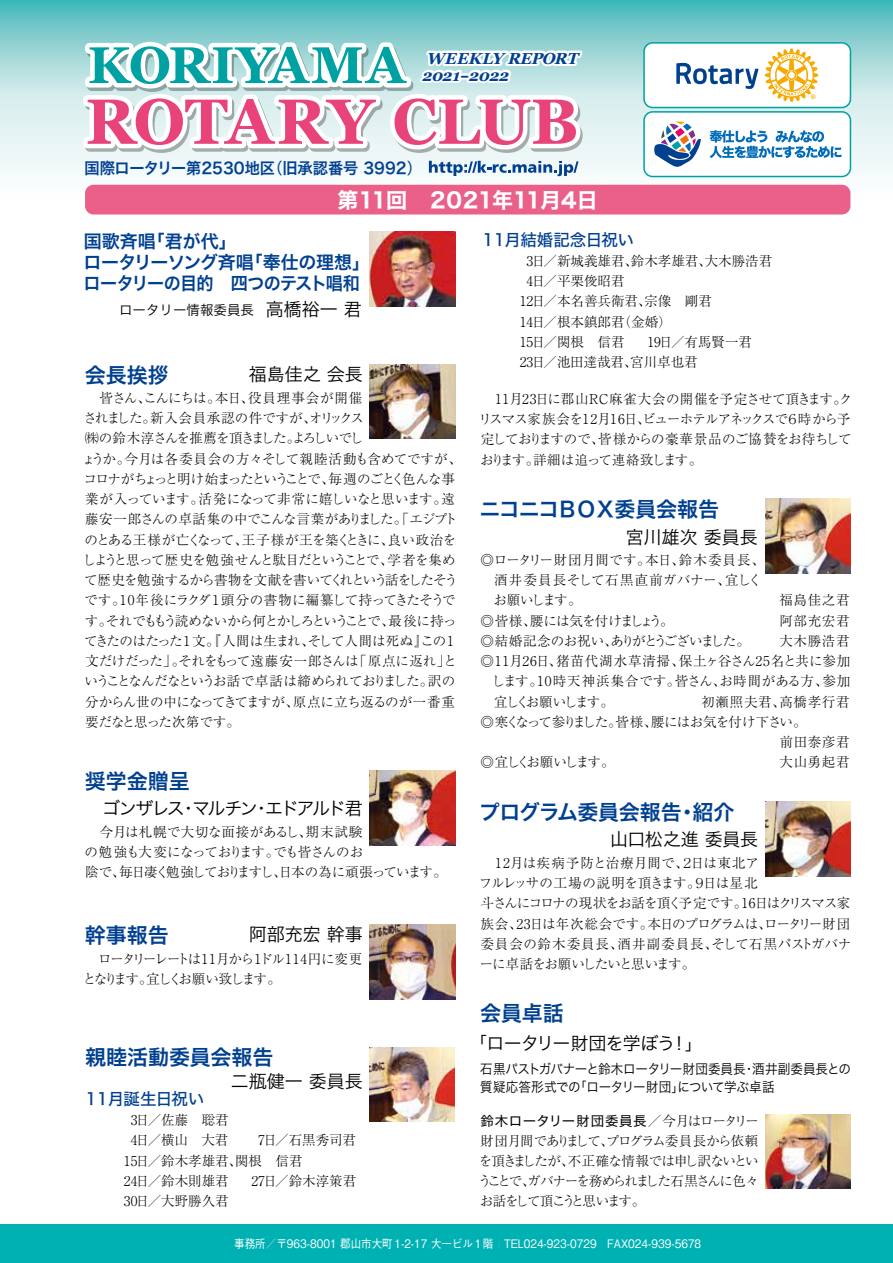
<style>
.page{position:relative;width:893px;height:1263px;background:#fff}
.page>*{position:absolute;margin:0;border:0;box-sizing:border-box;transform-origin:0 0}
.t1{font:700 63.75px "Georgia";letter-spacing:-.005em;color:#e8447a}
.t2{font:700 51.45px "Georgia";letter-spacing:.035em;color:#00a1a3}
.t3{font:21px "Hira Kaku Std W6";color:#004090}
.t4{font:21px "Hira Kaku Std W7";letter-spacing:-.02em;color:#fff}
.t5{font:21px "Hira Kaku Std W6";letter-spacing:-.02em;color:#004090}
.t6{font:21px "Hira Kaku Std W6";letter-spacing:-.065em;color:#004090}
.t7{font:18px/21px "Hira Kaku Std W6";letter-spacing:-.035em;color:#004090}
.t8{font:18px "Hira Kaku Std W3";letter-spacing:-.02em;color:#000}
.t9{font:18px "Hira Kaku Std W3";letter-spacing:-.125em;color:#000}
.t10{font:18px "Hira Kaku Std W3";letter-spacing:-.045em;color:#000}
.t11{font:16.5px "Hira Kaku Std W5";letter-spacing:-.03em;color:#004090}
.t12{font:italic 700 15.9px/16.8px "Georgia";color:#004090}
.t13{font:15.75px "Hira Kaku Std W6";color:#004090;scale:.96 1}
.t14{font:300 13.5px/20.2px "Ryumin Pr 6 N";letter-spacing:-.045em;color:#000}
.t15{font:300 13.5px/20.2px "Ryumin Pro";color:#000}
.t16{font:13.5px/18px "Hira Kaku Std W3";letter-spacing:-.005em;color:#000;scale:.93 1}
.t17{font:300 13.5px/20.2px "Ryumin Pr 6 N";letter-spacing:.005em;color:#000}
.t18{font:300 13.5px/20.2px "Ryumin Pr 6 N";letter-spacing:-.11em;color:#000}
.t19{font:300 13.5px "Ryumin Pr 6 N";letter-spacing:.05em;color:#000}
.t20{font:300 13.5px "Ryumin Pr 6 N";letter-spacing:.065em;color:#000}
.t21{font:300 13.5px "Ryumin Pr 6 N";letter-spacing:-.075em;color:#000}
.t22{font:300 13.5px "Ryumin Pr 6 N";letter-spacing:-.08em;color:#000}
.t23{font:300 13.5px "Ryumin Pr 6 N";letter-spacing:-.155em;color:#000}
.t24{font:13.5px "Hira Kaku Std W4";letter-spacing:.045em;color:#000}
.t25{font:13.5px "Hira Kaku Std W3";letter-spacing:-.005em;color:#000}
.t26{font:500 11.7px "Gothic BBB Pro";color:#fff;scale:.9 1}
.s1{font-family:"Midashi Go Pr 6 N MB31";font-weight:400;font-size:17.1px}
.s2{font-family:"Hira Kaku Std W4"}
.s3{font-size:18px}
.s4{font-family:"Ryumin Pr 6 N";font-weight:300}
</style>
<div class="page">
<svg style="left:0;top:0;width:893px;height:204px"></svg>
<div style="left:0;top:1225px;width:893px;height:38px;background:#00b1b4"></div>
<div style="left:644px;top:43px;width:206px;height:65px;background:#fff;border-radius:9px"></div>
<div style="left:643px;top:42px;width:208px;height:66px;border:2px solid #00a1a3;border-radius:9px"></div>
<svg style="left:676px;top:63px;width:82px;height:26px"></svg>
<svg style="left:765px;top:49px;width:53px;height:53px"></svg>
<div style="left:644px;top:112px;width:206px;height:65px;background:#fff;border-radius:9px"></div>
<div style="left:643px;top:111px;width:208px;height:66px;border:2px solid #00a1a3;border-radius:9px"></div>
<div style="left:85px;top:185px;width:765px;height:29px;background:#ea6088;border-radius:9px"></div>
<svg style="left:654px;top:121px;width:47px;height:46px"></svg>
<svg style="left:710px;top:130px;width:132px;height:28px"></svg>
<svg style="left:79px;top:0;width:509px;height:176px"></svg>
<img style="left:370px;top:364px;width:85px;height:75px">
<img style="left:370px;top:771px;width:85px;height:74px">
<img style="left:370px;top:232px;width:85px;height:74px">
<img style="left:370px;top:924px;width:85px;height:75px">
<img style="left:766px;top:499px;width:85px;height:74px">
<img style="left:765px;top:802px;width:85px;height:74px">
<img style="left:370px;top:1047px;width:85px;height:74px">
<img style="left:765px;top:1114px;width:85px;height:75px">
<h2 class="t2" style="left:88px;top:26px;width:319px">KORIYAMA</h2>
<p class="t12" style="left:422px;top:49px;width:163px">WEEKLY REPORT<br>2021<span class="s1">‒</span>2022</p>
<h1 class="t1" style="left:86px;top:74px;width:495px">ROTARY CLUB</h1>
<p class="t13" style="left:85px;top:155px;width:353px">国際ロータリー第2530地区<span class="s2">（</span>旧承認番号 3992<span class="s2">）</span></p>
<h3 class="t4" style="left:338px;top:183px;width:262px">第11回　2021年11月4日</h3>
<h3 class="t7" style="left:84px;top:231px;width:288px">国歌斉唱「君が代」<br>ロータリーソング斉唱「奉仕の理想」ロータリーの目的　四つのテスト唱和</h3>
<p class="t25" style="left:119px;top:300px;width:244px">ロータリー情報委員長 <span class="s3">高橋裕一 君</span></p>
<h3 class="t3" style="left:85px;top:359px;width:86px">会長挨拶</h3>
<h3 class="t8" style="left:249px;top:360px;width:115px">福島佳之 会長</h3>
<p class="t14" style="left:82px;top:387px;width:381px">　皆さん、こんにちは。本日、役員理事会が開催<br>されました。新入会員承認の件ですが、オリックス<br>㈱の鈴木淳さんを推薦を頂きました。よろしいでし<br>ょうか。今月は各委員会の方々そして親睦活動も含めてですが、コロナがちょっと明け始まったということで、毎週のごとく色んな事業が入っています。活発になって非常に嬉しいなと思います。遠藤安一郎さんの卓話集の中でこんな言葉がありました。「エジプトのとある王様が亡くなって、王子様が王を築くときに、良い政治をしようと思って歴史を勉強せんと駄目だということで、学者を集めて歴史を勉強するから書物を文献を書いてくれという話をしたそうです。10年後にラクダ１頭分の書物に編纂して持ってきたそうです。それでももう読めないから何とかしろということで、最後に持ってきたのはたった１文。『人間は生まれ、そして人間は死ぬ』この１文だけだった」。それをもって遠藤安一郎さんは「原点に返れ」ということなんだなというお話で卓話は締められておりました。訳の分からん世の中になってきてますが、原点に立ち返るのが一番重要だなと思った次第です。</p>
<p class="t11" style="left:482px;top:227px;width:153px">11月結婚記念日祝い</p>
<p class="t15" style="left:526px;top:250px;width:247px">3日／新城義雄君、鈴木孝雄君、大木勝浩君</p>
<p class="t15" style="left:526px;top:270px;width:100px">4日／平栗俊昭君</p>
<p class="t15" style="left:520px;top:290px;width:194px">12日／本名善兵衛君、宗像　剛君</p>
<p class="t15" style="left:520px;top:310px;width:154px">14日／根本鎮郎君（金婚）</p>
<p class="t15" style="left:520px;top:331px;width:106px">15日／関根　信君</p>
<p class="t15" style="left:520px;top:331px;width:234px;text-indent:128px">19日／有馬賢一君<br>23日／池田達哉君、宮川卓也君</p>
<p class="t14" style="left:478px;top:388px;width:376px">　11月23日に郡山RC麻雀大会の開催を予定させて頂きます。クリスマス家族会を12月16日、ビューホテルアネックスで６時から予定しておりますので、皆様からの豪華景品のご協賛をお待ちしております。詳細は追って連絡致します。</p>
<h3 class="t6" style="left:480px;top:493px;width:241px">ニコニコＢＯＸ委員会報告</h3>
<h3 class="t8" style="left:626px;top:523px;width:133px">宮川雄次 委員長</h3>
<p class="t17" style="left:493px;top:549px;width:273px;text-indent:-13px">◎ロータリー財団月間です。本日、鈴木委員長、酒井委員長そして石黒直前ガバナー、宜しくお願いします。</p>
<p class="t14" style="left:779px;top:589px;width:72px">福島佳之君</p>
<p class="t14" style="left:480px;top:610px;width:195px">◎皆様、腰には気を付けましょう。</p>
<p class="t14" style="left:779px;top:610px;width:72px">阿部充宏君</p>
<p class="t22" style="left:480px;top:630px;width:271px">◎結婚記念のお祝い、ありがとうございました。</p>
<p class="t14" style="left:779px;top:630px;width:72px">大木勝浩君</p>
<p class="t20" style="left:480px;top:650px;width:371px">◎11月26日、猪苗代湖水草清掃、保土ヶ谷さん25名と共に参加</p>
<p class="t19" style="left:491px;top:671px;width:360px">します。10時天神浜集合です。皆さん、お時間がある方、参加</p>
<p class="t23" style="left:494px;top:691px;width:122px">宜しくお願いします。</p>
<p class="t19" style="left:701px;top:691px;width:150px">初瀬照夫君、高橋孝行君</p>
<p class="t21" style="left:480px;top:711px;width:328px">◎寒くなって参りました。皆様、腰にはお気を付け下さい。</p>
<p class="t14" style="left:780px;top:731px;width:71px">前田泰彦君</p>
<p class="t23" style="left:480px;top:752px;width:136px">◎宜しくお願いします。</p>
<p class="t14" style="left:780px;top:751px;width:71px">大山勇起君</p>
<h3 class="t3" style="left:85px;top:765px;width:107px">奨学金贈呈</h3>
<h3 class="t9" style="left:102px;top:794px;width:262px">ゴンザレス・マルチン・エドアルド君</h3>
<h3 class="t5" style="left:479px;top:796px;width:257px">プログラム委員会報告・紹介</h3>
<p class="t14" style="left:479px;top:852px;width:374px">　12月は疾病予防と治療月間で、２日は東北ア<br>フルレッサの工場の説明を頂きます。９日は星北<br>斗さんにコロナの現状をお話を頂く予定です。16日はクリスマス家族会、23日は年次総会です。本日のプログラムは、ロータリー財団委員会の鈴木委員長、酒井副委員長、そして石黒パストガバナーに卓話をお願いしたいと思います。</p>
<p class="t14" style="left:85px;top:821px;width:364px">　今月は札幌で大切な面接があるし、期末試験<br>の勉強も大変になっております。でも皆さんのお<br>陰で、毎日凄く勉強しておりますし、日本の為に頑張っています。</p>
<h3 class="t8" style="left:610px;top:826px;width:149px">山口松之進 委員長</h3>
<h3 class="t3" style="left:85px;top:919px;width:86px">幹事報告</h3>
<h3 class="t8" style="left:249px;top:921px;width:115px">阿部充宏 幹事</h3>
<p class="t18" style="left:83px;top:948px;width:281px">　ロータリーレートは11月から１ドル114円に変更となります。宜しくお願い致します。</p>
<h3 class="t3" style="left:85px;top:1041px;width:190px">親睦活動委員会報告</h3>
<h3 class="t8" style="left:231px;top:1068px;width:133px">二瓶健一 委員長</h3>
<p class="t15" style="left:131px;top:1109px;width:100px">3日／佐藤　聡君<br>4日／横山　大君</p>
<p class="t11" style="left:85px;top:1086px;width:120px">11月誕生日祝い</p>
<p class="t15" style="left:124px;top:1129px;width:234px;text-indent:134px">7日／石黒秀司君<br>15日／鈴木孝雄君、関根　信君<br>24日／鈴木則雄君</p>
<p class="t15" style="left:251px;top:1169px;width:106px">27日／鈴木淳策君</p>
<p class="t15" style="left:124px;top:1190px;width:106px">30日／大野勝久君</p>
<h3 class="t3" style="left:480px;top:997px;width:85px">会員卓話</h3>
<h3 class="t10" style="left:469px;top:1029px;width:235px">「ロータリー財団を学ぼう！」</h3>
<p class="t16" style="left:480px;top:1059px;width:400px">石黒パストガバナーと鈴木ロータリー財団委員長・酒井副委員長との質疑応答形式での「ロータリー財団」について学ぶ卓話</p>
<p class="t24" style="left:480px;top:1111px;width:280px">鈴木ロータリー財団委員長<span class="s4">／今月はロータリー</span></p>
<p class="t14" style="left:478px;top:1130px;width:282px;line-height:19.8px;text-align:justify">財団月間でありまして、プログラム委員長から依頼を頂きましたが、不正確な情報では申し訳ないということで、ガバナーを務められました石黒さんに色々お話をして頂こうと思います。</p>
<p class="t26" style="left:234px;top:1234px;width:520px">事務所／〒963-8001 郡山市大町1-2-17 大一ビル1階　TEL024-923-0729　FAX024-939-5678</p>
</div>
